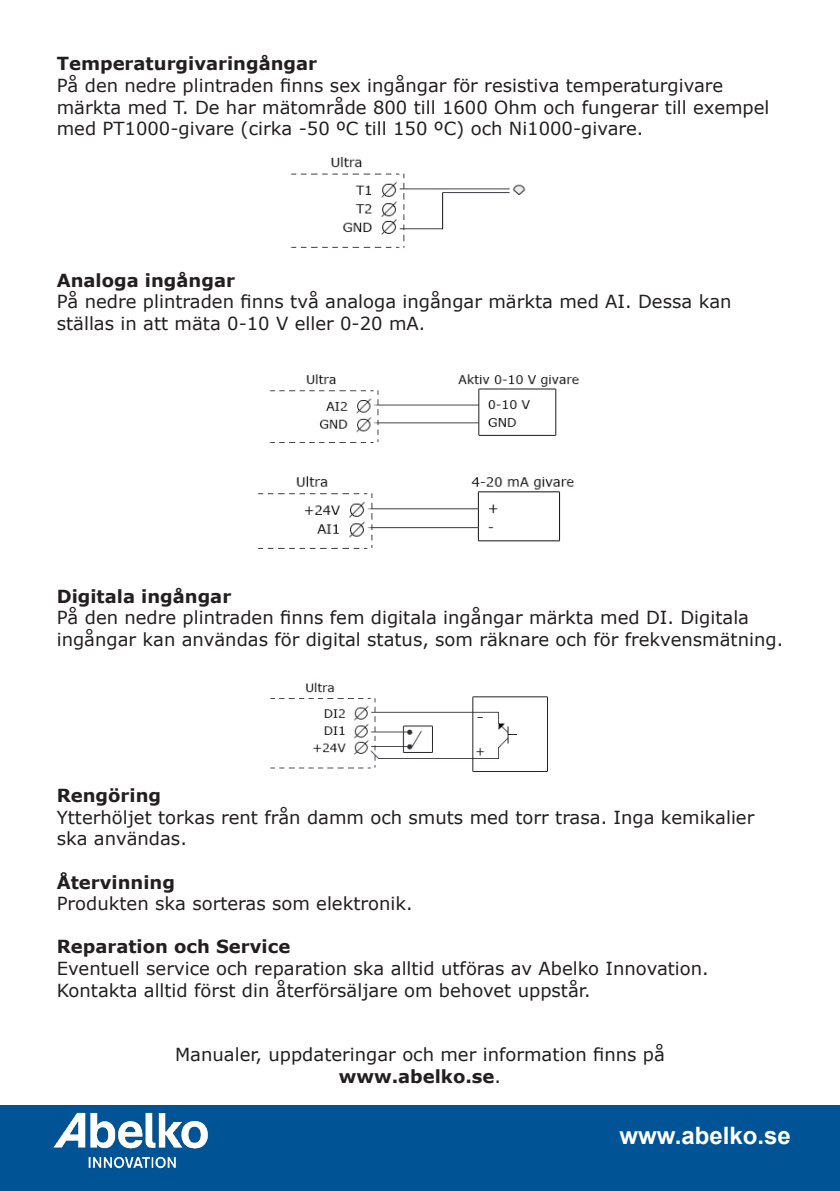
<style>
.page{position:relative;width:840px;height:1191px;background:#fff}
.page>*{position:absolute;margin:0;border:0;box-sizing:border-box;transform-origin:0 0}
.t1{font:700 24px "Arial";color:#fff}
.t2{font:18px/21.6px "Verdana";color:#231f20}
.t3{font:700 18px "Verdana";color:#231f20}
.s1{font-weight:400}
</style>
<div class="page">
<div style="left:0;top:1105px;width:839px;height:86px;background:#005495"></div>
<img style="left:53px;top:1112px;width:155px;height:57px">
<img style="left:269px;top:374px;width:311px;height:69px">
<img style="left:257px;top:476px;width:317px;height:73px">
<img style="left:269px;top:682px;width:279px;height:90px">
<img style="left:290px;top:156px;width:236px;height:92px">
<p class="t3" style="left:57px;top:51px;width:262px">Temperaturgivaringångar</p>
<p class="t2" style="left:57px;top:75px;width:713px">På den nedre plintraden finns sex ingångar för resistiva temperaturgivare märkta med T. De har mätområde 800 till 1600 Ohm och fungerar till exempel med PT1000-givare (cirka -50 ºC till 150 ºC) och Ni1000-givare.</p>
<p class="t3" style="left:57px;top:267px;width:180px">Analoga ingångar</p>
<p class="t2" style="left:57px;top:291px;width:676px">På nedre plintraden finns två analoga ingångar märkta med AI. Dessa kan ställas in att mäta 0-10 V eller 0-20 mA.</p>
<p class="t3" style="left:57px;top:583px;width:176px">Digitala ingångar</p>
<p class="t2" style="left:57px;top:607px;width:727px">På den nedre plintraden finns fem digitala ingångar märkta med DI. Digitala ingångar kan användas för digital status, som räknare och för frekvensmätning.</p>
<p class="t3" style="left:57px;top:783px;width:106px">Rengöring</p>
<p class="t2" style="left:57px;top:806px;width:698px">Ytterhöljet torkas rent från damm och smuts med torr trasa. Inga kemikalier ska användas.</p>
<p class="t3" style="left:57px;top:869px;width:120px">Återvinning</p>
<p class="t2" style="left:57px;top:892px;width:357px">Produkten ska sorteras som elektronik.</p>
<p class="t3" style="left:57px;top:934px;width:235px">Reparation och Service</p>
<p class="t2" style="left:57px;top:957px;width:653px">Eventuell service och reparation ska alltid utföras av Abelko Innovation.<br>Kontakta alltid först din återförsäljare om behovet uppstår.</p>
<p class="t2" style="left:175px;top:1043px;width:491px">Manualer, uppdateringar och mer information finns på</p>
<p class="t3" style="left:338px;top:1063px;width:164px">www.abelko.se<span class="s1">.</span></p>
<h1 class="t1" style="left:619px;top:1119px;width:173px">www.abelko.se</h1>
</div>
